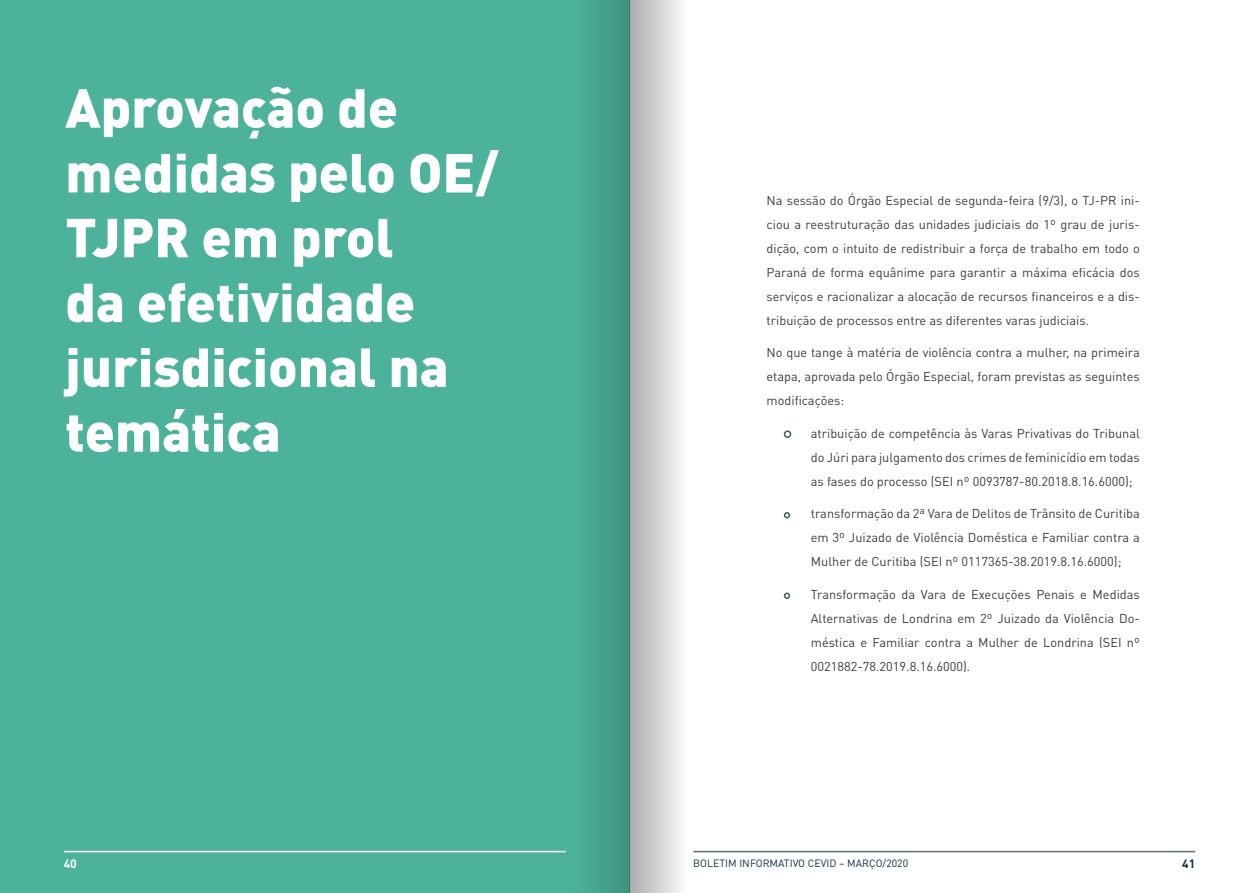
<style>
.page{position:relative;width:1259px;height:893px;background:#fff}
.page>*{position:absolute;margin:0;border:0;box-sizing:border-box;transform-origin:0 0}
.t1{font:900 54px/64.8px "DIN Pro";color:#fff}
.t2{font:12.75px/24px "DIN Pro";color:#3c3c3b;text-align:justify}
.t3{font:700 12px "DIN Pro";color:#123040}
.t4{font:700 12px "DIN Pro";color:#fff}
.t5{font:10.5px "DIN Pro";color:#123040}
</style>
<div class="page">
<hr style="left:693px;top:851px;width:502px;height:1px;background:#596e79">
<div style="left:0;top:0;width:629px;height:893px;background:#4db29c"></div>
<hr style="left:64px;top:851px;width:502px;height:1px;background:#fff">
<div style="left:784px;top:430px;width:7px;height:8px;border:2px solid #415a66;border-radius:50%"></div>
<svg style="left:784px;top:512px;width:6px;height:6px"></svg>
<svg style="left:784px;top:593px;width:6px;height:6px"></svg>
<svg style="left:629px;top:0;width:96px;height:893px"></svg>
<div style="left:533px;top:0;width:96px;height:893px;background:linear-gradient(to right,#51baa3,#419885)"></div>
<h1 class="t1" style="left:65px;top:74px;width:435px">Aprovação de medidas pelo OE/<br>TJPR em prol<br>da efetividade jurisdicional na temática</h1>
<p class="t4" style="left:64px;top:856px;width:15px">40</p>
<p class="t2" style="left:766px;top:188px;width:375px">Na sessão do Órgão Especial de segunda-feira (9/3), o TJ-PR ini&shy;ciou a reestruturação das unidades judiciais do 1º grau de juris&shy;dição, com o intuito de redistribuir a força de trabalho em todo o Paraná de forma equânime para garantir a máxima eficácia dos serviços e racionalizar a alocação de recursos financeiros e a dis&shy;tribuição de processos entre as diferentes varas judiciais.</p>
<p class="t2" style="left:766px;top:340px;width:375px">No que tange à matéria de violência contra a mulher, na primeira etapa, aprovada pelo Órgão Especial, foram previstas as seguintes modificações:</p>
<p class="t2" style="left:811px;top:421px;width:330px">atribuição de competência às Varas Privativas do Tribunal do Júri para julgamento dos crimes de feminicídio em todas as fases do processo (SEI nº 0093787-80.2018.8.16.6000);</p>
<p class="t2" style="left:811px;top:501px;width:330px">transformação da 2ª Vara de Delitos de Trânsito de Curitiba em 3º Juizado de Violência Doméstica e Familiar contra a Mulher de Curitiba (SEI nº 0117365-38.2019.8.16.6000);</p>
<p class="t2" style="left:811px;top:582px;width:330px">Transformação da Vara de Execuções Penais e Medidas Alternativas de Londrina em 2º Juizado da Violência Do&shy;méstica e Familiar contra a Mulher de Londrina (SEI nº 0021882-78.2019.8.16.6000).</p>
<p class="t5" style="left:693px;top:856px;width:216px">BOLETIM INFORMATIVO CEVID – MARÇO/2020</p>
<p class="t3" style="left:1182px;top:856px;width:15px">41</p>
</div>
